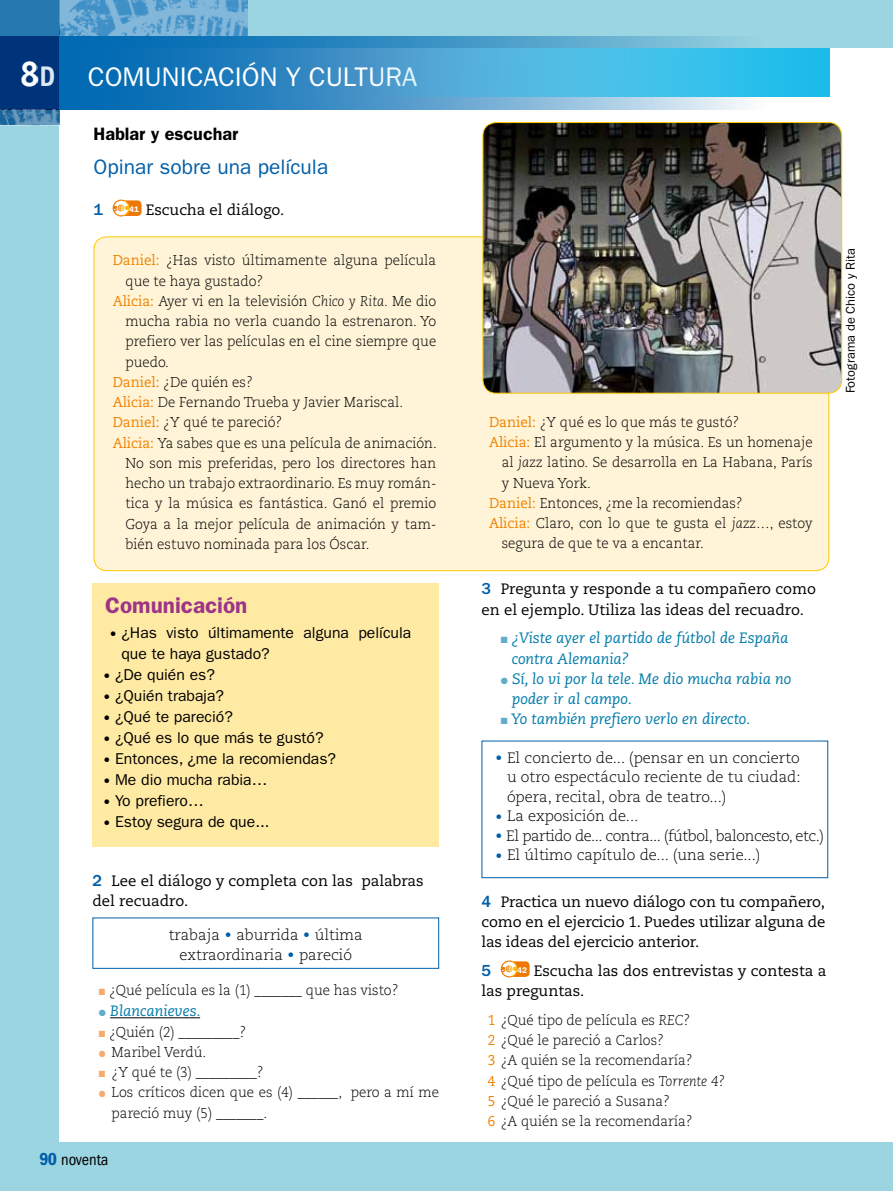
<style>
.page{position:relative;width:893px;height:1191px;background:#9cd5e2}
.page>*{position:absolute;margin:0;border:0;box-sizing:border-box;transform-origin:0 0}
.t1{font:27px "ITC Franklin Gothic Std";color:#fff}
.t2{font:600 22.5px "ITC Franklin Gothic Std";color:#9d3488}
.t3{font:21px "ITC Franklin Gothic Std";color:#005ea8}
.t4{font:600 18px "ITC Franklin Gothic Std";color:#000}
.t5{font:condensed 16.5px "ITC Franklin Gothic Std";color:#000}
.t6{font:500 16.5px "ITC Franklin Gothic Std";color:#005ea8}
.t7{font:15.75px/21px "ITC Franklin Gothic Std";color:#000}
.t8{font:15px/20.2px "Caecilia LT Std";color:#000}
.t9{font:300 15px/19.5px "Caecilia LT Std";color:#000;text-align:center}
.t10{font:italic 15px/20.2px "Caecilia LT Std";color:#007ba9}
.t11{font:300 15px "Caecilia LT Std";letter-spacing:-.03em;color:#000}
.t12{font:300 14.25px/20.2px "Caecilia LT Std";color:#000;scale:.95 1}
.t13{font:12.75px "ITC Franklin Gothic Std";color:#000}
.s1{font-family:"Officina Sans Std";font-weight:700;font-size:36px}
.s2{font-family:"Officina Sans Std";font-weight:700;font-size:28.5px;color:#dae8f3}
.s3{font-weight:400;color:#ef8200}
.s4{font-style:italic}
.s5{font-size:27px}
.s6{font-family:"ITC Franklin Gothic Std";font-weight:500;font-size:16.5px;color:#005ea8}
.s7{font-family:"ITC Franklin Gothic Std";font-weight:400;font-size:27px;color:#005ea8}
.s8{color:#f6ab6d}
.s9{color:#5faccb}
.s10{font-family:"ITC Franklin Gothic Std Dm Cd";font-stretch:normal;font-size:18px;color:#005ea8}
</style>
<div class="page">
<div style="left:60px;top:49px;width:833px;height:1093px;background:#fff"></div>
<div style="left:94px;top:237px;width:735px;height:333px;background:#fff4d8;border-radius:13px"></div>
<div style="left:92px;top:583px;width:347px;height:263px;background:#ffeaa4"></div>
<div style="left:121px;top:200px;width:21px;height:16px;background:#ed7703;border-radius:4px"></div>
<svg style="left:113px;top:200px;width:16px;height:16px"></svg>
<div style="left:113px;top:200px;width:17px;height:16px;border:1px solid #ed7703;border-radius:50%"></div>
<svg style="left:113px;top:205px;width:16px;height:7px"></svg>
<hr style="left:110px;top:1017px;width:90px;height:1px;background:#000">
<div style="left:482px;top:740px;width:346px;height:138px;border:1px solid #005ea8"></div>
<div style="left:509px;top:961px;width:21px;height:16px;background:#ed7703;border-radius:4px"></div>
<svg style="left:501px;top:961px;width:16px;height:15px"></svg>
<div style="left:501px;top:960px;width:17px;height:17px;border:1px solid #ed7703;border-radius:50%"></div>
<div style="left:506px;top:965px;width:6px;height:7px;border:1px solid #ed7703;border-radius:50%"></div>
<svg style="left:501px;top:966px;width:16px;height:6px"></svg>
<div style="left:0;top:36px;width:60px;height:74px;background:#00347a"></div>
<div style="left:0;top:0;width:60px;height:36px;background:#2578b0"></div>
<img style="left:0;top:110px;width:60px;height:15px">
<img style="left:59px;top:0;width:189px;height:36px">
<svg style="left:60px;top:36px;width:833px;height:74px"></svg>
<svg style="left:285px;top:49px;width:544px;height:48px;background:#40b0dd"></svg>
<img style="left:483px;top:123px;width:359px;height:270px">
<div style="left:483px;top:122px;width:359px;height:271px;border:1px solid #fec900;border-radius:13px"></div>
<h1 class="t1" style="left:20px;top:62px;width:399px"><span class="s1">8</span><span class="s2">D</span> comunicación y cultura</h1>
<p class="t4" style="left:94px;top:123px;width:146px">Hablar y escuchar</p>
<h3 class="t3" style="left:94px;top:154px;width:236px">Opinar sobre una película</h3>
<p class="t6" style="left:94px;top:200px;width:11px">1</p>
<p class="t8" style="left:129px;top:200px;width:156px"><sup>41</sup> Escucha el diálogo.</p>
<p class="t12" style="left:113px;top:251px;width:342px"><span class="s3">Daniel:</span> ¿Has visto últimamente alguna película</p>
<p class="t12" style="left:125px;top:271px;width:147px">que te haya gustado?</p>
<p class="t12" style="left:113px;top:291px;width:342px"><span class="s3">Alicia:</span> Ayer vi en la televisión <span class="s4">Chico y Rita.</span> Me dio</p>
<p class="t12" style="left:125px;top:311px;width:329px">mucha rabia no verla cuando la estrenaron. Yo</p>
<p class="t12" style="left:125px;top:332px;width:329px">prefiero ver las películas en el cine siempre que</p>
<p class="t12" style="left:125px;top:352px;width:47px">puedo.</p>
<p class="t12" style="left:113px;top:372px;width:149px"><span class="s3">Daniel:</span> ¿De quién es?</p>
<p class="t12" style="left:113px;top:392px;width:307px"><span class="s3">Alicia:</span> De Fernando Trueba y Javier Mariscal.</p>
<p class="t12" style="left:113px;top:413px;width:180px"><span class="s3">Daniel:</span> ¿Y qué te pareció?</p>
<p class="t12" style="left:113px;top:433px;width:343px"><span class="s3">Alicia:</span> Ya sabes que es una película de animación.</p>
<p class="t12" style="left:125px;top:453px;width:329px">No son mis preferidas, pero los directores han</p>
<p class="t12" style="left:125px;top:473px;width:329px">hecho un trabajo extraordinario. Es muy román-</p>
<p class="t12" style="left:125px;top:494px;width:329px">tica y la música es fantástica. Ganó el premio</p>
<p class="t12" style="left:125px;top:514px;width:329px">Goya a la mejor película de animación y tam-</p>
<p class="t12" style="left:125px;top:534px;width:258px">bién estuvo nominada para los Óscar.</p>
<h2 class="t2" style="left:105px;top:592px;width:144px">Comunicación</h2>
<p class="t7" style="left:121px;top:622px;width:291px;text-indent:-16px"><span class="s5">•</span>¿Has visto últimamente alguna película que te haya gustado?</p>
<p class="t7" style="left:99px;top:664px;width:118px"><span class="s5">•</span>¿De quién es?</p>
<p class="t7" style="left:99px;top:685px;width:127px"><span class="s5">•</span>¿Quién trabaja?</p>
<p class="t7" style="left:99px;top:706px;width:136px"><span class="s5">•</span>¿Qué te pareció?</p>
<p class="t7" style="left:99px;top:727px;width:226px"><span class="s5">•</span>¿Qué es lo que más te gustó?</p>
<p class="t7" style="left:99px;top:748px;width:239px"><span class="s5">•</span> Entonces, ¿me la recomiendas?</p>
<p class="t7" style="left:99px;top:769px;width:170px"><span class="s5">•</span> Me dio mucha rabia…</p>
<p class="t7" style="left:99px;top:790px;width:107px"><span class="s5">•</span>Yo prefiero…</p>
<p class="t7" style="left:99px;top:811px;width:172px"><span class="s5">•</span> Estoy segura de que...</p>
<p class="t8" style="left:92px;top:870px;width:333px"><span class="s6">2</span> Lee el diálogo y completa con las palabras del recuadro.</p>
<p class="t9" style="left:169px;top:924px;width:196px;line-height:20.2px">trabaja<span class="s7">•</span>aburrida<span class="s7">•</span>última extraordinaria<span class="s7">•</span>pareció</p>
<p class="t12" style="left:99px;top:980px;width:317px"><span class="s8">■</span> ¿Qué película es la (1) _______ que has visto?</p>
<p class="t10" style="left:99px;top:1001px;width:103px"><span class="s9">●</span> Blancanieves.</p>
<p class="t12" style="left:99px;top:1021px;width:157px"><span class="s8">■</span> ¿Quién (2) _________?</p>
<p class="t12" style="left:99px;top:1042px;width:115px"><span class="s8">●</span> Maribel Verdú.</p>
<p class="t12" style="left:99px;top:1062px;width:175px"><span class="s8">■</span> ¿Y qué te (3) _________?</p>
<p class="t12" style="left:112px;top:1082px;width:346px;text-indent:-13px"><span class="s8">●</span> Los críticos dicen que es (4) ______, pero a mí me pareció muy (5) _______.</p>
<p class="t5" style="left:39px;top:1150px;width:71px"><span class="s10">90</span> noventa</p>
<p class="t12" style="left:489px;top:412px;width:265px"><span class="s3">Daniel:</span> ¿Y qué es lo que más te gustó?</p>
<p class="t12" style="left:489px;top:432px;width:342px"><span class="s3">Alicia:</span> El argumento y la música. Es un homenaje</p>
<p class="t12" style="left:502px;top:452px;width:329px">al <span class="s4">jazz</span> latino. Se desarrolla en La Habana, París</p>
<p class="t12" style="left:502px;top:473px;width:95px">y Nueva York.</p>
<p class="t12" style="left:489px;top:493px;width:269px"><span class="s3">Daniel:</span> Entonces, ¿me la recomiendas?</p>
<p class="t12" style="left:489px;top:513px;width:342px"><span class="s3">Alicia:</span> Claro, con lo que te gusta el <span class="s4">jazz</span>…, estoy</p>
<p class="t12" style="left:502px;top:533px;width:214px">segura de que te va a encantar.</p>
<p class="t8" style="left:482px;top:579px;width:336px"><span class="s6">3</span> Pregunta y responde a tu compañero como en el ejemplo. Utiliza las ideas del recuadro.</p>
<p class="t10" style="left:512px;top:628px;width:278px;text-indent:-11px"><span class="s9">■</span> ¿Viste ayer el partido de fútbol de España contra Alemania?</p>
<p class="t10" style="left:512px;top:669px;width:281px;text-indent:-11px"><span class="s9">●</span> Sí, lo vi por la tele. Me dio mucha rabia no poder ir al campo.</p>
<p class="t10" style="left:501px;top:709px;width:251px"><span class="s9">■</span> Yo también prefiero verlo en directo.</p>
<p class="t9" style="left:507px;top:748px;width:295px;text-align:justify;text-indent:-16px"><span class="s7">•</span>El concierto de... (pensar en un concierto u otro espectáculo reciente de tu ciudad: ópera, recital, obra de teatro...)</p>
<p class="t9" style="left:491px;top:806px;width:149px"><span class="s7">•</span>La exposición de...</p>
<p class="t11" style="left:491px;top:827px;width:335px"><span class="s7">•</span>El partido de... contra... (fútbol, baloncesto, etc.)</p>
<p class="t9" style="left:491px;top:845px;width:271px"><span class="s7">•</span>El último capítulo de... (una serie...)</p>
<p class="t8" style="left:482px;top:891px;width:346px;text-align:justify"><span class="s6">4</span> Practica un nuevo diálogo con tu compañero, como en el ejercicio 1. Puedes utilizar alguna de las ideas del ejercicio anterior.</p>
<p class="t6" style="left:482px;top:961px;width:11px">5</p>
<p class="t8" style="left:482px;top:961px;width:346px;text-indent:36px"><sup>42</sup> Escucha las dos entrevistas y contesta a las preguntas.</p>
<p class="t12" style="left:488px;top:1010px;width:251px"><span class="s3">1</span> ¿Qué tipo de película es <span class="s4">REC</span>?<br><span class="s3">2</span> ¿Qué le pareció a Carlos?<br><span class="s3">3</span> ¿A quién se la recomendaría?<br><span class="s3">4</span> ¿Qué tipo de película es <span class="s4">Torrente 4</span>?<br><span class="s3">5</span> ¿Qué le pareció a Susana?<br><span class="s3">6</span> ¿A quién se la recomendaría?</p>
<p class="t13" style="left:843px;top:393px;width:147px;rotate:-90deg">Fotograma de Chico y Rita</p>
</div>
